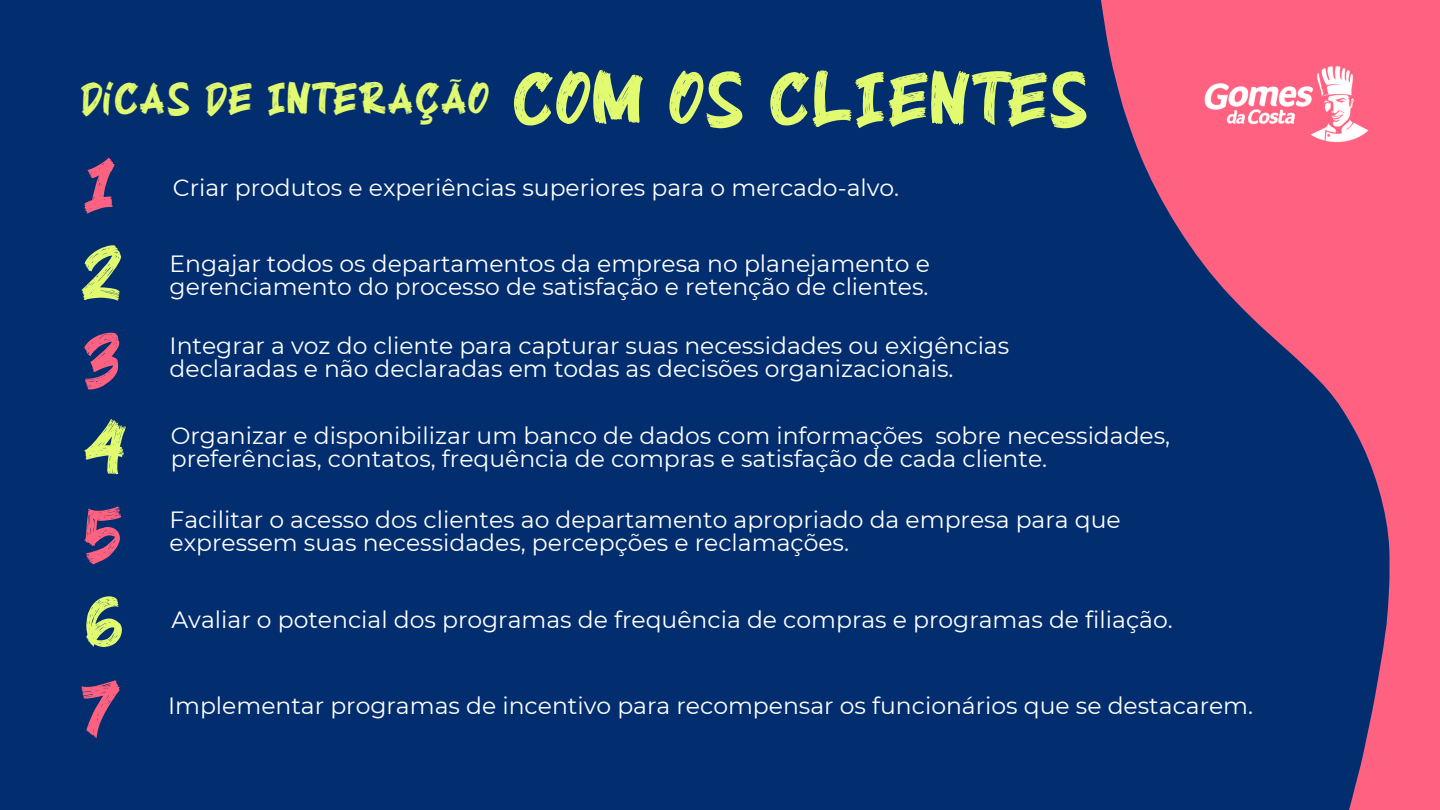
<style>
.page{position:relative;width:1440px;height:810px;background:#022e70}
.page>*{position:absolute;margin:0;border:0;box-sizing:border-box;transform-origin:0 0}
.t1{font:56px "Black Rocker";color:#ff6281}
.t2{font:56px "Black Rocker";color:#e1fa70}
.t3{font:55.9px "Black Rocker";letter-spacing:.08em;color:#e1fa70}
.t4{font:33.2px "Black Rocker";letter-spacing:.08em;color:#e1fa70}
.t5{font:23.5px/23.2px "Montserrat";color:#fff}
</style>
<div class="page">
<svg style="left:1101px;top:0;width:339px;height:810px"></svg>
<img style="left:1200px;top:63px;width:177px;height:91px">
<p class="t4" style="left:81px;top:74px;width:408px">DICAS DE INTERAÇÃO</p>
<h1 class="t3" style="left:514px;top:57px;width:574px">COM OS CLIENTES</h1>
<p class="t1" style="left:84px;top:144px;width:34px">1</p>
<h2 class="t5" style="left:173px;top:176px;width:728px">Criar produtos e experiências superiores para o mercado-alvo.</h2>
<p class="t2" style="left:81px;top:231px;width:43px">2</p>
<p class="t5" style="left:170px;top:252px;width:762px">Engajar todos os departamentos da empresa no planejamento e</p>
<p class="t5" style="left:170px;top:275px;width:760px">gerenciamento do processo de satisfação e retenção de clientes.</p>
<p class="t1" style="left:84px;top:319px;width:38px">3</p>
<p class="t5" style="left:170px;top:334px;width:841px">Integrar a voz do cliente para capturar suas necessidades ou exigências declaradas e não declaradas em todas as decisões organizacionais.</p>
<p class="t5" style="left:171px;top:424px;width:1001px">Organizar e disponibilizar um banco de dados com informações sobre necessidades,</p>
<p class="t2" style="left:84px;top:406px;width:45px">4</p>
<p class="t5" style="left:171px;top:447px;width:878px">preferências, contatos, frequência de compras e satisfação de cada cliente.</p>
<p class="t1" style="left:84px;top:493px;width:40px">5</p>
<p class="t5" style="left:170px;top:508px;width:953px">Facilitar o acesso dos clientes ao departamento apropriado da empresa para que expressem suas necessidades, percepções e reclamações.</p>
<p class="t2" style="left:86px;top:580px;width:39px">6</p>
<p class="t1" style="left:81px;top:667px;width:41px">7</p>
<p class="t5" style="left:171px;top:608px;width:1003px">Avaliar o potencial dos programas de frequência de compras e programas de filiação.</p>
<p class="t5" style="left:168px;top:694px;width:1087px">Implementar programas de incentivo para recompensar os funcionários que se destacarem.</p>
</div>
